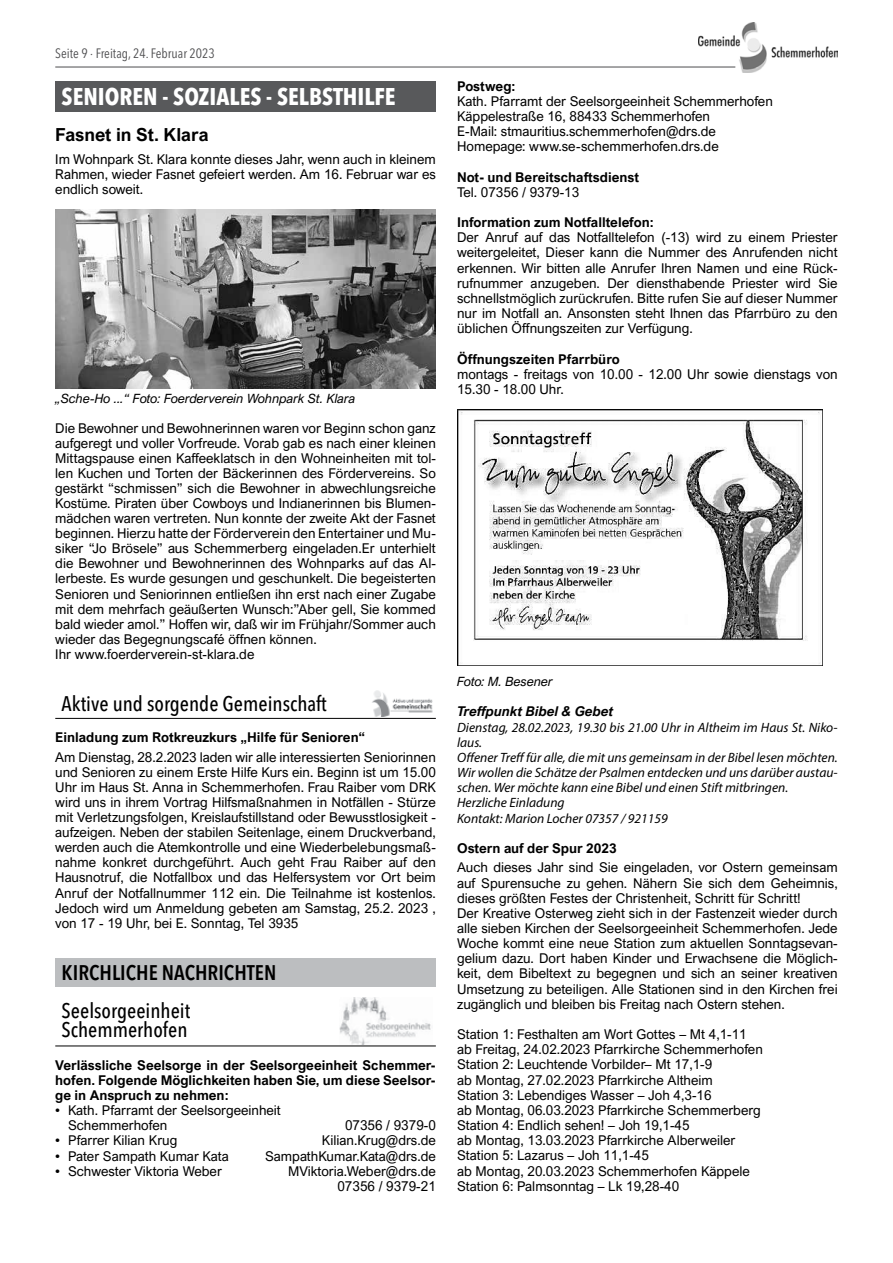
<style>
.page{position:relative;width:893px;height:1263px;background:#fff}
.page>*{position:absolute;margin:0;border:0;box-sizing:border-box;transform-origin:0 0}
.t1{font:700 condensed 24px "Avenir Next W1 G";color:#fff}
.t2{font:500 condensed 21px/19.5px "Avenir Next W1 G";color:#000}
.t3{font:21px "Avenir Next W1 G Cn Demi";color:#000}
.t4{font:700 18px "Arial Nova";color:#000}
.t5{font:13.5px/15.1px "Arial Nova";color:#000}
.t6{font:italic 13.5px/15.1px "Myriad Pro";color:#000}
.t7{font:700 13.5px/15.1px "Arial Nova";color:#000;text-align:justify}
.t8{font:condensed 13.5px "Avenir Next W1 G";color:#4d4d4f}
.t9{font:italic 700 13.5px "Arial Nova";color:#000}
.t10{font:italic 12.75px "Arial Nova";color:#000}
</style>
<div class="page">
<img style="left:699px;top:23px;width:139px;height:49px">
<hr style="left:55px;top:67px;width:680px;height:1px;background:#4d4d4f">
<div style="left:55px;top:81px;width:381px;height:31px;background:#58595b"></div>
<img style="left:55px;top:209px;width:381px;height:179px">
<hr style="left:55px;top:718px;width:381px;height:1px;background:#000">
<img style="left:372px;top:690px;width:61px;height:27px">
<div style="left:55px;top:958px;width:381px;height:28px;background:#bcbec0"></div>
<hr style="left:55px;top:1045px;width:381px;height:1px;background:#000">
<img style="left:340px;top:997px;width:91px;height:47px">
<img style="left:457px;top:409px;width:365px;height:256px">
<p class="t8" style="left:55px;top:42px;width:161px">Seite 9 · Freitag, 24. Februar 2023</p>
<h1 class="t1" style="left:62px;top:78px;width:336px">SENIOREN - SOZIALES - SELBSTHILFE</h1>
<h3 class="t4" style="left:55px;top:124px;width:155px">Fasnet in St. Klara</h3>
<p class="t5" style="left:55px;top:152px;width:382px;text-align:justify">Im Wohnpark St. Klara konnte dieses Jahr, wenn auch in kleinem Rahmen, wieder Fasnet gefeiert werden. Am 16. Februar war es endlich soweit.</p>
<p class="t10" style="left:55px;top:391px;width:302px">„Sche-Ho ...“ Foto: Foerderverein Wohnpark St. Klara</p>
<p class="t5" style="left:55px;top:420px;width:382px">Die Bewohner und Bewohnerinnen waren vor Beginn schon ganz aufgeregt und voller Vorfreude. Vorab gab es nach einer kleinen Mittagspause einen Kaffeeklatsch in den Wohneinheiten mit tol&shy;len Kuchen und Torten der Bäckerinnen des Fördervereins. So gestärkt “schmissen” sich die Bewohner in abwechlungsreiche Kostüme. Piraten über Cowboys und Indianerinnen bis Blumen&shy;mädchen waren vertreten. Nun konnte der zweite Akt der Fasnet beginnen. Hierzu hatte der Förderverein den Entertainer und Mu&shy;siker “Jo Brösele” aus Schemmerberg eingeladen.Er unterhielt die Bewohner und Bewohnerinnen des Wohnparks auf das Al&shy;lerbeste. Es wurde gesungen und geschunkelt. Die begeisterten Senioren und Seniorinnen entließen ihn erst nach einer Zugabe mit dem mehrfach geäußerten Wunsch:”Aber gell, Sie kommed bald wieder amol.” Hoffen wir, daß wir im Frühjahr/Sommer auch wieder das Begegnungscafé öffnen können.<br>Ihr www.foerderverein-st-klara.de</p>
<h2 class="t2" style="left:62px;top:692px;width:267px">Aktive und sorgende Gemeinschaft</h2>
<p class="t7" style="left:55px;top:730px;width:311px">Einladung zum Rotkreuzkurs „Hilfe für Senioren“</p>
<p class="t5" style="left:55px;top:749px;width:382px;text-align:justify">Am Dienstag, 28.2.2023 laden wir alle interessierten Seniorinnen und Senioren zu einem Erste Hilfe Kurs ein. Beginn ist um 15.00<br>Uhr im Haus St. Anna in Schemmerhofen. Frau Raiber vom DRK wird uns in ihrem Vortrag Hilfsmaßnahmen in Notfällen - Stürze mit Verletzungsfolgen, Kreislaufstillstand oder Bewusstlosigkeit - aufzeigen. Neben der stabilen Seitenlage, einem Druckverband, werden auch die Atemkontrolle und eine Wiederbelebungsmaß&shy;nahme konkret durchgeführt. Auch geht Frau Raiber auf den Hausnotruf, die Notfallbox und das Helfersystem vor Ort beim Anruf der Notfallnummer 112 ein. Die Teilnahme ist kostenlos.<br>Jedoch wird um Anmeldung gebeten am Samstag, 25.2. 2023 , von 17 - 19 Uhr, bei E. Sonntag, Tel 3935</p>
<h2 class="t3" style="left:62px;top:956px;width:216px">KIRCHLICHE NACHRICHTEN</h2>
<h2 class="t2" style="left:62px;top:998px;width:130px">Seelsorgeeinheit<br>Schemmerhofen</h2>
<p class="t7" style="left:55px;top:1057px;width:382px">Verlässliche Seelsorge in der Seelsorgeeinheit Schemmer&shy;hofen. Folgende Möglichkeiten haben Sie, um diese Seelsor&shy;ge in Anspruch zu nehmen:</p>
<p class="t5" style="left:68px;top:1103px;width:214px;text-indent:-13px">• Kath. Pfarramt der Seelsorgeeinheit<br>Schemmerhofen</p>
<p class="t5" style="left:345px;top:1118px;width:92px">07356 / 9379-0</p>
<p class="t5" style="left:55px;top:1133px;width:124px">• Pfarrer Kilian Krug</p>
<p class="t5" style="left:322px;top:1133px;width:115px">Kilian.Krug@drs.de</p>
<p class="t5" style="left:55px;top:1148px;width:175px">• Pater Sampath Kumar Kata</p>
<p class="t5" style="left:265px;top:1148px;width:172px">SampathKumar.Kata@drs.de</p>
<p class="t5" style="left:55px;top:1163px;width:168px">• Schwester Viktoria Weber</p>
<p class="t5" style="left:288px;top:1163px;width:149px;text-align:right">MViktoria.Weber@drs.de<br>07356 / 9379-21</p>
<p class="t7" style="left:457px;top:78px;width:60px">Postweg:</p>
<p class="t5" style="left:457px;top:93px;width:317px">Kath. Pfarramt der Seelsorgeeinheit Schemmerhofen Käppelestraße 16, 88433 Schemmerhofen<br>E-Mail: stmauritius.schemmerhofen@drs.de Homepage: www.se-schemmerhofen.drs.de</p>
<p class="t7" style="left:457px;top:169px;width:184px">Not- und Bereitschaftsdienst</p>
<p class="t5" style="left:457px;top:184px;width:124px">Tel. 07356 / 9379-13</p>
<p class="t7" style="left:457px;top:215px;width:198px">Information zum Notfalltelefon:</p>
<p class="t5" style="left:457px;top:230px;width:382px;text-align:justify">Der Anruf auf das Notfalltelefon (-13) wird zu einem Priester weitergeleitet, Dieser kann die Nummer des Anrufenden nicht erkennen. Wir bitten alle Anrufer Ihren Namen und eine Rück&shy;rufnummer anzugeben. Der diensthabende Priester wird Sie schnellstmöglich zurückrufen. Bitte rufen Sie auf dieser Nummer nur im Notfall an. Ansonsten steht Ihnen das Pfarrbüro zu den üblichen Öffnungszeiten zur Verfügung.</p>
<p class="t7" style="left:457px;top:351px;width:164px">Öffnungszeiten Pfarrbüro</p>
<p class="t5" style="left:457px;top:366px;width:382px">montags - freitags von 10.00 - 12.00 Uhr sowie dienstags von<br>15.30 - 18.00 Uhr.</p>
<p class="t10" style="left:457px;top:674px;width:97px">Foto: M. Besener</p>
<p class="t9" style="left:457px;top:704px;width:158px">Treffpunkt Bibel &amp; Gebet</p>
<p class="t6" style="left:457px;top:719px;width:382px">Dienstag, 28.02.2023, 19.30 bis 21.00 Uhr in Altheim im Haus St. Niko&shy;laus.<br>Offener Treff für alle, die mit uns gemeinsam in der Bibel lesen möchten.<br>Wir wollen die Schätze der Psalmen entdecken und uns darüber austau&shy;schen. Wer möchte kann eine Bibel und einen Stift mitbringen.<br>Herzliche Einladung<br>Kontakt: Marion Locher 07357 / 921159</p>
<p class="t7" style="left:457px;top:840px;width:161px">Ostern auf der Spur 2023</p>
<p class="t5" style="left:457px;top:860px;width:382px">Auch dieses Jahr sind Sie eingeladen, vor Ostern gemeinsam auf Spurensuche zu gehen. Nähern Sie sich dem Geheimnis, dieses größten Festes der Christenheit, Schritt für Schritt!<br>Der Kreative Osterweg zieht sich in der Fastenzeit wieder durch alle sieben Kirchen der Seelsorgeeinheit Schemmerhofen. Jede Woche kommt eine neue Station zum aktuellen Sonntagsevan&shy;gelium dazu. Dort haben Kinder und Erwachsene die Möglich&shy;keit, dem Bibeltext zu begegnen und sich an seiner kreativen Umsetzung zu beteiligen. Alle Stationen sind in den Kirchen frei zugänglich und bleiben bis Freitag nach Ostern stehen.</p>
<p class="t5" style="left:457px;top:1027px;width:307px">Station 1: Festhalten am Wort Gottes – Mt 4,1-11 ab Freitag, 24.02.2023 Pfarrkirche Schemmerhofen Station 2: Leuchtende Vorbilder– Mt 17,1-9<br>ab Montag, 27.02.2023 Pfarrkirche Altheim<br>Station 3: Lebendiges Wasser – Joh 4,3-16<br>ab Montag, 06.03.2023 Pfarrkirche Schemmerberg Station 4: Endlich sehen! – Joh 19,1-45<br>ab Montag, 13.03.2023 Pfarrkirche Alberweiler Station 5: Lazarus – Joh 11,1-45<br>ab Montag, 20.03.2023 Schemmerhofen Käppele Station 6: Palmsonntag – Lk 19,28-40</p>
</div>
